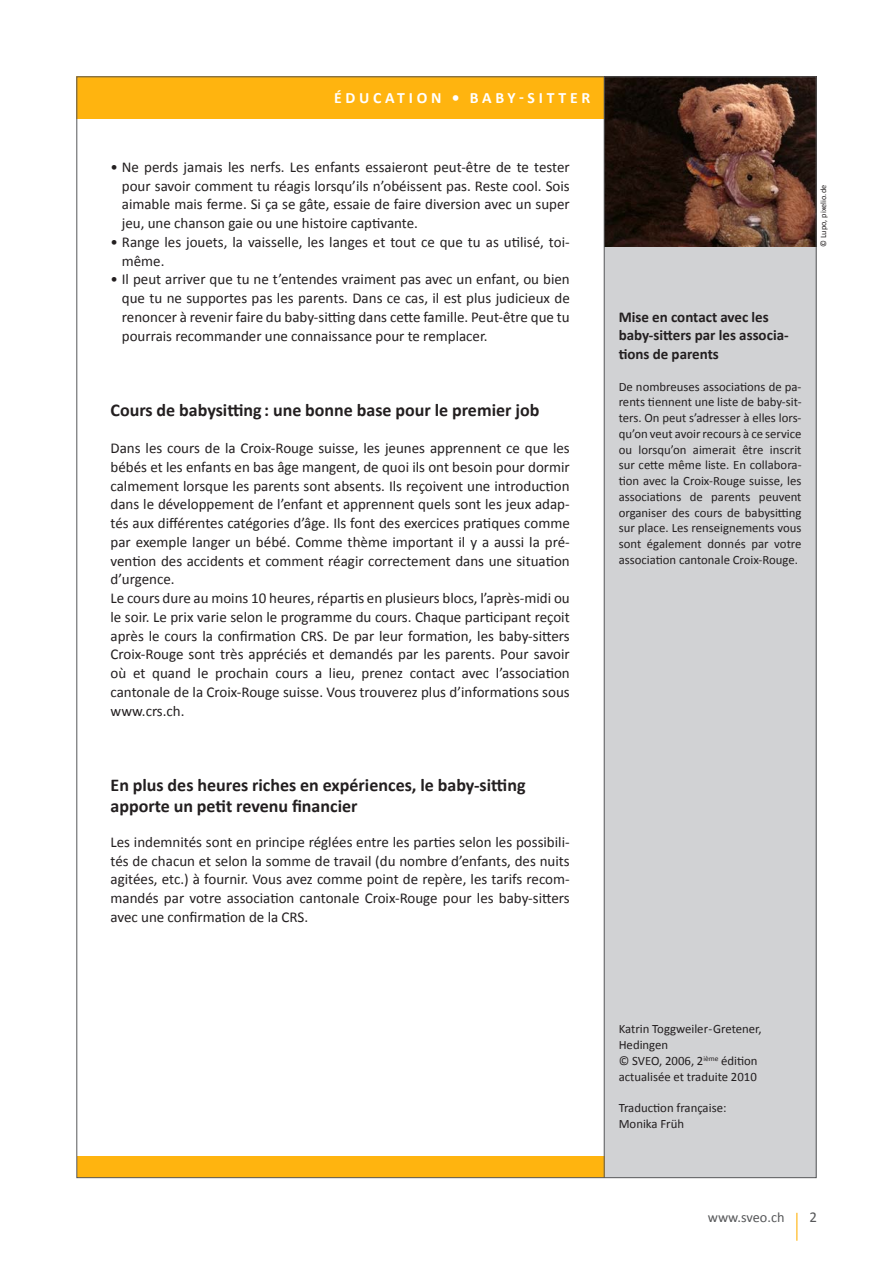
<style>
.page{position:relative;width:893px;height:1263px;background:#fff}
.page>*{position:absolute;margin:0;border:0;box-sizing:border-box;transform-origin:0 0}
.t1{font:700 18px/21.8px "Calibri";color:#231f20}
.t2{font:700 15.75px "Calibri";letter-spacing:.24em;color:#fff}
.t3{font:15px/18.8px "Calibri";color:#231f20;text-align:justify}
.t4{font:700 15px/18.8px "Calibri";color:#231f20}
.t5{font:15px "Calibri";color:#57585a}
.t6{font:14.25px "Calibri";color:#57585a}
.t7{font:12.75px/15.8px "Calibri";color:#231f20}
.t8{font:8.25px "Calibri";letter-spacing:.005em;color:#231f20}
</style>
<div class="page">
<div style="left:604px;top:77px;width:212px;height:1100px;background:#d1d2d4"></div>
<div style="left:77px;top:1156px;width:527px;height:21px;background:#ffb40f"></div>
<div style="left:77px;top:77px;width:527px;height:42px;background:#ffb40f"></div>
<svg style="left:796px;top:1213px;width:1px;height:28px"></svg>
<img style="left:605px;top:79px;width:209px;height:168px">
<hr style="left:604px;top:77px;width:1px;height:1101px;background:#57585a">
<p class="t2" style="left:334px;top:88px;width:258px">Éducation • Baby-sitter</p>
<p class="t3" style="left:122px;top:158px;width:449px;text-indent:-11px">• Ne perds jamais les nerfs. Les enfants essaieront peut-être de te tester pour savoir comment tu réagis lorsqu’ils n’obéissent pas. Reste cool. Sois aimable mais ferme. Si ça se gâte, essaie de faire diversion avec un super jeu, une chanson gaie ou une histoire captivante.</p>
<p class="t3" style="left:122px;top:233px;width:449px;text-indent:-11px">• Range les jouets, la vaisselle, les langes et tout ce que tu as utilisé, toi&shy;même.</p>
<p class="t3" style="left:122px;top:270px;width:449px;text-indent:-11px">• Il peut arriver que tu ne t’entendes vraiment pas avec un enfant, ou bien que tu ne supportes pas les parents. Dans ce cas, il est plus judicieux de renoncer à revenir faire du baby-sitting dans cette famille. Peut-être que tu pourrais recommander une connaissance pour te remplacer.</p>
<p class="t1" style="left:111px;top:399px;width:430px">Cours de babysitting : une bonne base pour le premier job</p>
<p class="t3" style="left:111px;top:439px;width:461px;text-align:left">Dans les cours de la Croix-Rouge suisse, les jeunes apprennent ce que les bébés et les enfants en bas âge mangent, de quoi ils ont besoin pour dormir calmement lorsque les parents sont absents. Ils reçoivent une introduction dans le développement de l’enfant et apprennent quels sont les jeux adap&shy;tés aux différentes catégories d’âge. Ils font des exercices pratiques comme par exemple langer un bébé. Comme thème important il y a aussi la pré&shy;vention des accidents et comment réagir correctement dans une situation d’urgence.<br>Le cours dure au moins 10 heures, répartis en plusieurs blocs, l’après-midi ou le soir. Le prix varie selon le programme du cours. Chaque participant reçoit après le cours la confirmation CRS. De par leur formation, les baby-sitters Croix-Rouge sont très appréciés et demandés par les parents. Pour savoir où et quand le prochain cours a lieu, prenez contact avec l’association cantonale de la Croix-Rouge suisse. Vous trouverez plus d’informations sous www.crs.ch.</p>
<p class="t1" style="left:111px;top:774px;width:416px">En plus des heures riches en expériences, le baby-sitting apporte un petit revenu financier</p>
<p class="t3" style="left:111px;top:833px;width:461px">Les indemnités sont en principe réglées entre les parties selon les possibili&shy;tés de chacun et selon la somme de travail (du nombre d’enfants, des nuits agitées, etc.) à fournir. Vous avez comme point de repère, les tarifs recom&shy;mandés par votre association cantonale Croix-Rouge pour les baby-sitters avec une confirmation de la CRS.</p>
<p class="t8" style="left:818px;top:247px;width:63px;rotate:-90deg">© Lupo, pixelio.de</p>
<p class="t4" style="left:619px;top:307px;width:171px">Mise en contact avec les baby-sitters par les associa&shy;tions de parents</p>
<p class="t7" style="left:619px;top:379px;width:184px;text-align:justify">De nombreuses associations de pa&shy;rents tiennent une liste de baby-sit&shy;ters. On peut s’adresser à elles lors&shy;qu’on veut avoir recours à ce service ou lorsqu’on aimerait être inscrit sur cette même liste. En collabora&shy;tion avec la Croix-Rouge suisse, les associations de parents peuvent organiser des cours de babysitting sur place. Les renseignements vous sont également donnés par votre association cantonale Croix-Rouge.</p>
<p class="t7" style="left:619px;top:1021px;width:145px">Katrin Toggweiler-Gretener,<br>Hedingen<br>© SVEO, 2006, 2<sup>ième</sup> édition actualisée et traduite 2010</p>
<p class="t7" style="left:619px;top:1100px;width:109px">Traduction française:<br>Monika Früh</p>
<p class="t6" style="left:708px;top:1208px;width:78px">www.sveo.ch</p>
<p class="t5" style="left:809px;top:1207px;width:9px">2</p>
</div>
